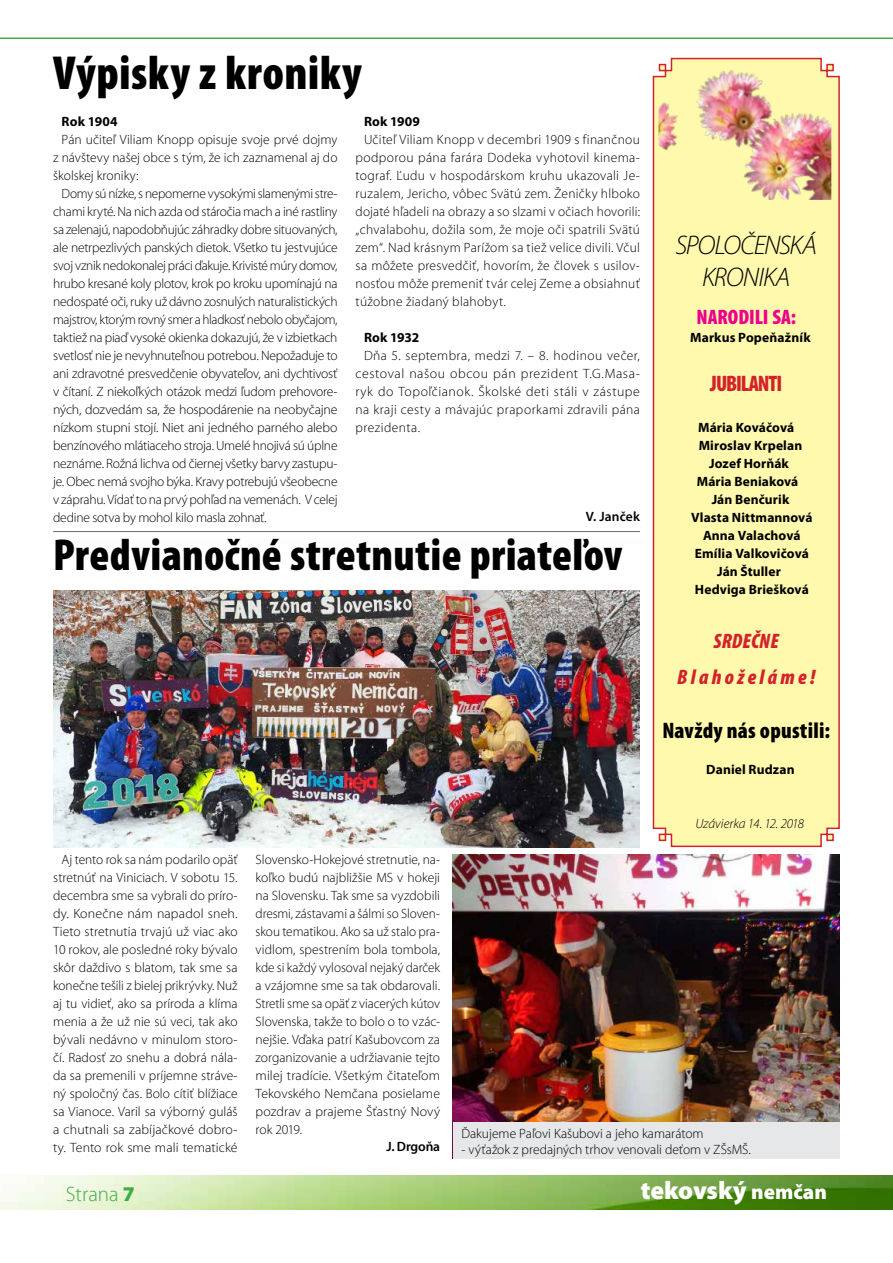
<style>
.page{position:relative;width:893px;height:1263px;background:#fff}
.page>*{position:absolute;margin:0;border:0;box-sizing:border-box;transform-origin:0 0}
.t1{font:900 condensed 48px "Mini Pro";letter-spacing:.01em;color:#000}
.t2{font:900 condensed 45px "Mini Pro";letter-spacing:.005em;color:#000}
.t3{font:italic 300 27px/32.4px "Mini Pro";letter-spacing:-.035em;color:#000;text-align:center}
.t4{font:900 25.5px "Mini Pro";letter-spacing:-.005em;color:#fff}
.t5{font:900 condensed 22.5px "Mini Pro";letter-spacing:.01em;color:#000}
.t6{font:900 condensed 22.5px "Mini Pro";letter-spacing:-.05em;color:#d2232a}
.t7{font:italic 900 condensed 21px/36px "Mini Pro";color:#d2232a;text-align:center}
.t8{font:900 condensed 21px "Mini Pro";color:#ec008c}
.t9{font:300 21px "Mini Pro";color:#41ad49}
.t10{font:300 13.5px/18px "Mini Pro";letter-spacing:.005em;color:#000;text-align:justify}
.t11{font:700 13.5px "Mini Pro";letter-spacing:.01em;color:#000}
.t12{font:italic 300 13.5px "Mini Pro";letter-spacing:-.01em;color:#000}
.t13{font:600 13.5px "Mini Pro";color:#000}
.s1{font-weight:900}
.s2{font-size:21px}
</style>
<div class="page">
<img style="left:0;top:1176px;width:893px;height:34px">
<hr style="left:0;top:38px;width:893px;height:1px;background:#41ad49">
<div style="left:652px;top:57px;width:188px;height:791px;background:#fff9ae"></div>
<img style="left:658px;top:64px;width:173px;height:136px">
<div style="left:58px;top:534px;width:598px;height:16px;background:#fefefe"></div>
<hr style="left:53px;top:531px;width:587px;height:1px;background:#000">
<img style="left:453px;top:855px;width:387px;height:268px">
<img style="left:53px;top:590px;width:587px;height:257px">
<div style="left:453px;top:1123px;width:387px;height:36px;background:#e6e7e8"></div>
<h1 class="t1" style="left:53px;top:46px;width:310px">Výpisky z kroniky</h1>
<p class="t11" style="left:62px;top:114px;width:57px">Rok 1904</p>
<p class="t10" style="left:53px;top:131px;width:286px;text-indent:9px">Pán učiteľ Viliam Knopp opisuje svoje prvé dojmy z návštevy našej obce s tým, že ich zaznamenal aj do školskej kroniky:</p>
<p class="t10" style="left:53px;top:185px;width:286px;text-indent:9px">Domy sú nízke, s nepomerne vysokými slamenými stre&shy;chami kryté. Na nich azda od stáročia mach a iné rastliny sa zelenajú, napodobňujúc záhradky dobre situovaných, ale netrpezlivých panských dietok. Všetko tu jestvujúce svoj vznik nedokonalej práci ďakuje. Krivisté múry domov, hrubo kresané koly plotov, krok po kroku upomínajú na nedospaté oči, ruky už dávno zosnulých naturalistických majstrov, ktorým rovný smer a hladkosť nebolo obyčajom, taktiež na piaď vysoké okienka dokazujú, že v izbietkach svetlosť nie je nevyhnuteľnou potrebou. Nepožaduje to ani zdravotné presvedčenie obyvateľov, ani dychtivosť v čítaní. Z niekoľkých otázok medzi ľudom prehovore&shy;ných, dozvedám sa, že hospodárenie na neobyčajne nízkom stupni stojí. Niet ani jedného parného alebo benzínového mlátiaceho stroja. Umelé hnojivá sú úplne neznáme. Rožná lichva od čiernej všetky barvy zastupu&shy;je. Obec nemá svojho býka. Kravy potrebujú všeobecne v záprahu. Vídať to na prvý pohľad na vemenách. V celej dedine sotva by mohol kilo masla zohnať.</p>
<p class="t11" style="left:364px;top:114px;width:57px">Rok 1909</p>
<p class="t10" style="left:356px;top:131px;width:286px;text-indent:9px">Učiteľ Viliam Knopp v decembri 1909 s finančnou podporou pána farára Dodeka vyhotovil kinema&shy;tograf. Ľudu v hospodárskom kruhu ukazovali Je&shy;ruzalem, Jericho, vôbec Svätú zem. Ženičky hlboko dojaté hľadeli na obrazy a so slzami v očiach hovorili: „chvalabohu, dožila som, že moje oči spatrili Svätú zem“. Nad krásnym Parížom sa tiež velice divili. Včul sa môžete presvedčiť, hovorím, že človek s usilov&shy;nosťou môže premeniť tvár celej Zeme a obsiahnuť túžobne žiadaný blahobyt.</p>
<p class="t11" style="left:364px;top:330px;width:57px">Rok 1932</p>
<p class="t10" style="left:356px;top:347px;width:286px;text-indent:9px">Dňa 5. septembra, medzi 7. – 8. hodinou večer, cestoval našou obcou pán prezident T.G.Masa&shy;ryk do Topoľčianok. Školské deti stáli v zástupe na kraji cesty a mávajúc praporkami zdravili pána prezidenta.</p>
<p class="t13" style="left:586px;top:509px;width:56px">V. Janček</p>
<h2 class="t2" style="left:53px;top:530px;width:571px">Predvianočné stretnutie priateľov</h2>
<h3 class="t3" style="left:676px;top:230px;width:143px">SPOLOČENSKÁ<br>KRONIKA</h3>
<h3 class="t8" style="left:696px;top:305px;width:101px">NARODILI SA:</h3>
<p class="t11" style="left:690px;top:330px;width:122px">Markus Popeňažník</p>
<h3 class="t6" style="left:710px;top:371px;width:73px">JUBILANTI</h3>
<p class="t11" style="left:698px;top:420px;width:98px">Mária Kováčová</p>
<p class="t11" style="left:699px;top:438px;width:105px">Miroslav Krpelan</p>
<p class="t11" style="left:709px;top:456px;width:81px">Jozef Horňák</p>
<p class="t11" style="left:697px;top:474px;width:103px">Mária Beniaková</p>
<p class="t11" style="left:712px;top:492px;width:79px">Ján Benčurik</p>
<p class="t11" style="left:691px;top:510px;width:123px">Vlasta Nittmannová</p>
<p class="t11" style="left:703px;top:528px;width:99px">Anna Valachová</p>
<p class="t11" style="left:695px;top:546px;width:116px">Emília Valkovičová</p>
<p class="t11" style="left:717px;top:564px;width:65px">Ján Štuller</p>
<p class="t11" style="left:695px;top:582px;width:115px">Hedviga Briešková</p>
<h3 class="t7" style="left:677px;top:624px;width:140px">SRDEČNE<br>B l a h o ž e l á m e !</h3>
<h3 class="t5" style="left:662px;top:718px;width:169px">Navždy nás opustili:</h3>
<p class="t11" style="left:706px;top:762px;width:90px">Daniel Rudzan</p>
<p class="t12" style="left:695px;top:816px;width:110px">Uzávierka 14. 12. 2018</p>
<p class="t10" style="left:53px;top:851px;width:186px;text-indent:9px">Aj tento rok sa nám podarilo opäť stretnúť na Viniciach. V sobotu 15. decembra sme sa vybrali do príro&shy;dy. Konečne nám napadol sneh.<br>Tieto stretnutia trvajú už viac ako 10 rokov, ale posledné roky bývalo skôr daždivo s blatom, tak sme sa konečne tešili z bielej prikrývky. Nuž aj tu vidieť, ako sa príroda a klíma menia a že už nie sú veci, tak ako bývali nedávno v minulom storo&shy;čí. Radosť zo snehu a dobrá nála&shy;da sa premenili v príjemne stráve&shy;ný spoločný čas. Bolo cítiť blížiace sa Vianoce. Varil sa výborný guláš a chutnali sa zabíjačkové dobro&shy;ty. Tento rok sme mali tematické</p>
<p class="t10" style="left:256px;top:851px;width:186px">Slovensko-Hokejové stretnutie, na&shy;koľko budú najbližšie MS v hokeji na Slovensku. Tak sme sa vyzdobili dresmi, zástavami a šálmi so Sloven&shy;skou tematikou. Ako sa už stalo pra&shy;vidlom, spestrením bola tombola, kde si každý vylosoval nejaký darček a vzájomne sme sa tak obdarovali.<br>Stretli sme sa opäť z viacerých kútov Slovenska, takže to bolo o to vzác&shy;nejšie. Vďaka patrí Kašubovcom za zorganizovanie a udržiavanie tejto milej tradície. Všetkým čitateľom Tekovského Nemčana posielame pozdrav a prajeme Šťastný Nový rok 2019.</p>
<p class="t13" style="left:386px;top:1138px;width:55px">J. Drgoňa</p>
<p class="t10" style="left:461px;top:1124px;width:244px">Ďakujeme Paľovi Kašubovi a jeho kamarátom</p>
<p class="t10" style="left:461px;top:1141px;width:291px">- výťažok z predajných trhov venovali deťom v ZŠsMŠ.</p>
<h3 class="t9" style="left:66px;top:1182px;width:70px">Strana <span class="s1">7</span></h3>
<h3 class="t4" style="left:641px;top:1176px;width:188px">tekovský <span class="s2">nemčan</span></h3>
</div>
